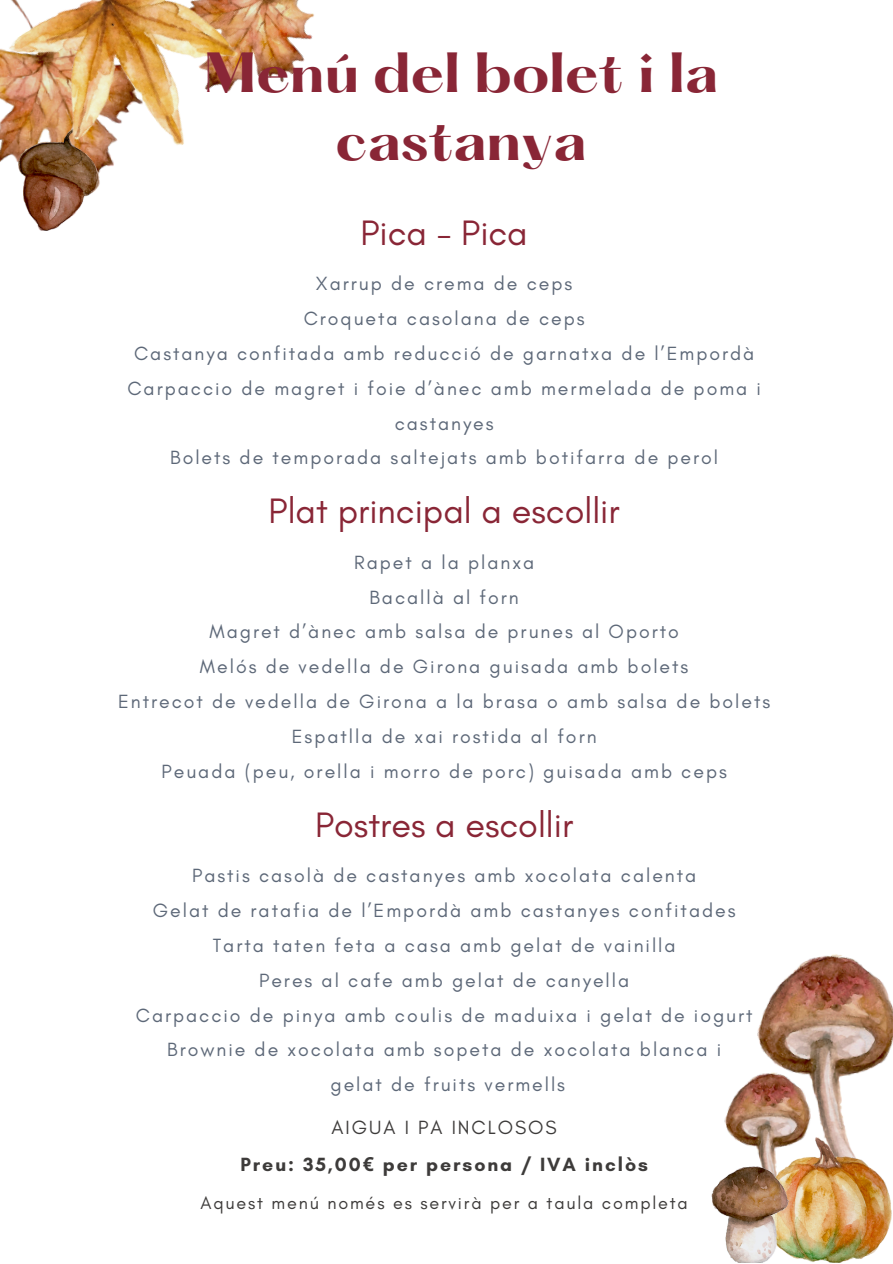
<style>
.page{position:relative;width:893px;height:1264px;background:#fff}
.page>*{position:absolute;margin:0;border:0;box-sizing:border-box;transform-origin:0 0}
.t1{font:700 49.5px/68.6px "Hatton";color:#892636;text-align:center}
.t2{font:36px "Glacial Indifference";color:#892636}
.t3{font:19.5px/34.8px "Glacial Indifference";letter-spacing:.1em;color:#5d6878;text-align:center}
.t4{font:700 19.5px "Glacial Indifference";letter-spacing:.1em;color:#3d3b3a}
.t5{font:19.5px "Glacial Indifference";letter-spacing:.1em;color:#3d3b3a}
.t6{font:18px "Glacial Indifference";letter-spacing:.1em;color:#3d3b3a}
.s1{font-family:"Noto Sans"}
</style>
<div class="page">
<img style="left:289px;top:0;width:25px;height:75px">
<img style="left:23px;top:197px;width:61px;height:33px">
<img style="left:0;top:0;width:289px;height:197px">
<img style="left:757px;top:954px;width:135px;height:182px">
<img style="left:724px;top:1068px;width:96px;height:98px">
<img style="left:765px;top:1136px;width:126px;height:126px">
<img style="left:711px;top:1166px;width:77px;height:95px">
<p class="t1" style="left:204px;top:43px;width:516px">Menú del bolet i la castanya</p>
<p class="t2" style="left:360px;top:210px;width:169px">Pica - Pica</p>
<p class="t3" style="left:316px;top:266px;width:258px">Xarrup de crema de ceps</p>
<p class="t3" style="left:304px;top:301px;width:282px">Croqueta casolana de ceps</p>
<p class="t3" style="left:134px;top:335px;width:621px">Castanya confitada amb reducció de garnatxa de l’Empordà</p>
<p class="t3" style="left:127px;top:370px;width:635px">Carpaccio de magret i foie d’ànec amb mermelada de poma i castanyes</p>
<p class="t3" style="left:170px;top:440px;width:549px">Bolets de temporada saltejats amb botifarra de perol</p>
<p class="t2" style="left:268px;top:489px;width:352px">Plat principal a escollir</p>
<p class="t3" style="left:354px;top:544px;width:181px">Rapet a la planxa</p>
<p class="t3" style="left:369px;top:579px;width:151px">Bacallà al forn</p>
<p class="t3" style="left:209px;top:614px;width:471px">Magret d’ànec amb salsa de prunes al Oporto</p>
<p class="t3" style="left:200px;top:649px;width:490px">Melós de vedella de Girona guisada amb bolets</p>
<p class="t3" style="left:118px;top:684px;width:653px">Entrecot de vedella de Girona a la brasa o amb salsa de bolets</p>
<p class="t3" style="left:292px;top:718px;width:306px">Espatlla de xai rostida al forn</p>
<p class="t3" style="left:161px;top:753px;width:567px">Peuada (peu, orella i morro de porc) guisada amb ceps</p>
<p class="t2" style="left:315px;top:802px;width:260px">Postres a escollir</p>
<p class="t3" style="left:192px;top:857px;width:505px">Pastis casolà de castanyes amb xocolata calenta</p>
<p class="t3" style="left:153px;top:892px;width:584px">Gelat de ratafia de l’Empordà amb castanyes confitades</p>
<p class="t3" style="left:213px;top:927px;width:464px">Tarta taten feta a casa amb gelat de vainilla</p>
<p class="t3" style="left:259px;top:962px;width:371px">Peres al cafe amb gelat de canyella</p>
<p class="t3" style="left:136px;top:997px;width:618px">Carpaccio de pinya amb coulis de maduixa i gelat de iogurt</p>
<p class="t3" style="left:167px;top:1032px;width:555px">Brownie de xocolata amb sopeta de xocolata blanca i</p>
<p class="t3" style="left:330px;top:1067px;width:236px">gelat de fruits vermells</p>
<p class="t5" style="left:331px;top:1115px;width:226px">AIGUA I PA INCLOSOS</p>
<p class="t4" style="left:240px;top:1152px;width:409px">Preu: 35,00<span class="s1">€</span> per persona / IVA inclòs</p>
<p class="t6" style="left:200px;top:1191px;width:489px">Aquest menú només es servirà per a taula completa</p>
</div>
